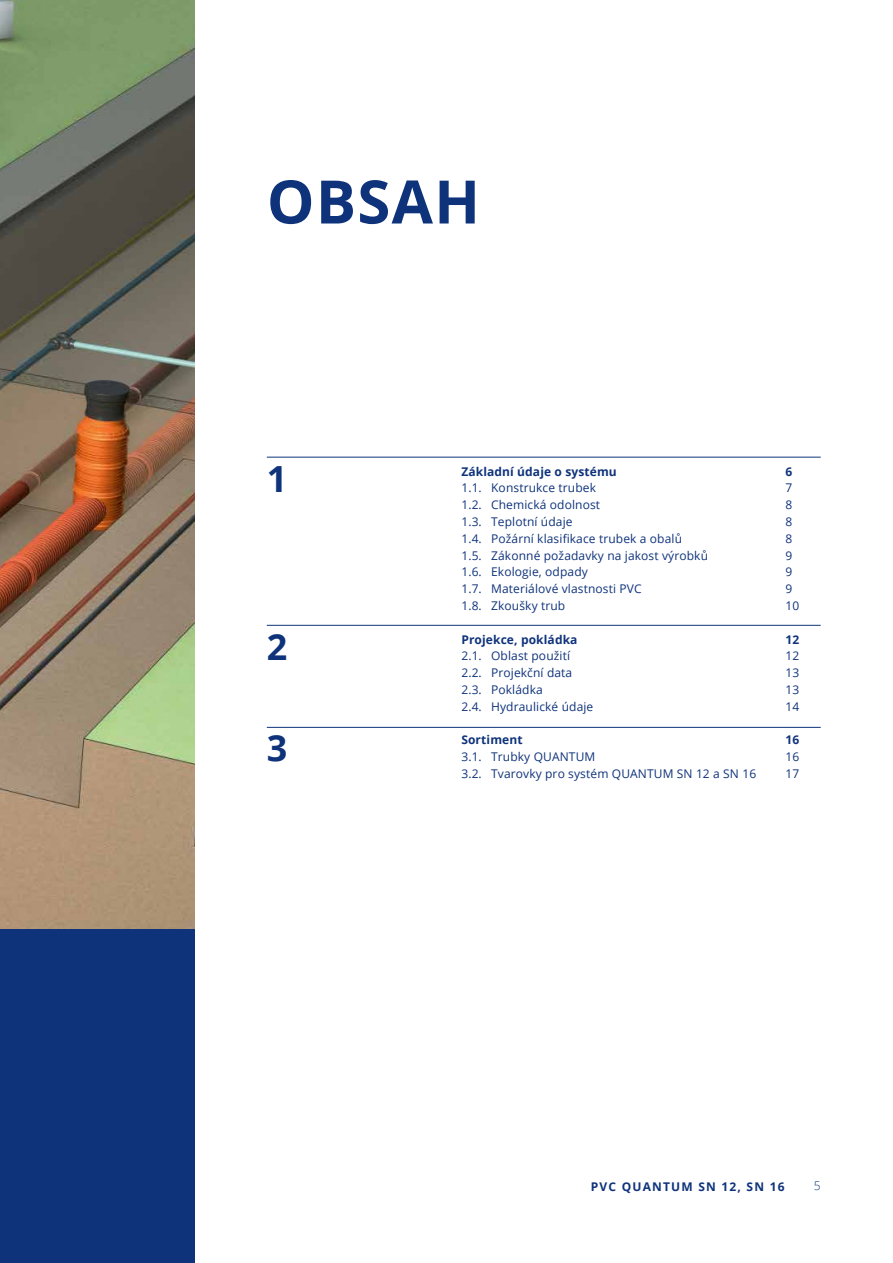
<style>
.page{position:relative;width:893px;height:1263px;background:#fff}
.page>*{position:absolute;margin:0;border:0;box-sizing:border-box;transform-origin:0 0}
.t1{font:700 60px "Open Sans";letter-spacing:.02em;color:#0f337b}
.t2{font:700 36px "Open Sans";color:#0f337b}
.t3{font:12px "Open Sans";letter-spacing:.01em;color:#0f337b}
.t4{font:700 12px "Open Sans";letter-spacing:.01em;color:#0f337b}
.t5{font:700 12px "Open Sans";letter-spacing:.1em;color:#0f337b}
.t6{font:300 12px "Open Sans";color:#0f337b}
</style>
<div class="page">
<img style="left:0;top:0;width:195px;height:929px">
<div style="left:0;top:929px;width:195px;height:334px;background:#0f337b"></div>
<hr style="left:267px;top:457px;width:554px;height:1px;background:#0f337b">
<hr style="left:267px;top:625px;width:554px;height:1px;background:#0f337b">
<hr style="left:267px;top:727px;width:554px;height:1px;background:#0f337b">
<h1 class="t1" style="left:267px;top:159px;width:215px">OBSAH</h1>
<h2 class="t2" style="left:267px;top:454px;width:22px">1</h2>
<h2 class="t2" style="left:267px;top:622px;width:22px">2</h2>
<h2 class="t2" style="left:267px;top:723px;width:22px">3</h2>
<p class="t4" style="left:461px;top:463px;width:157px">Základní údaje o systému</p>
<p class="t4" style="left:785px;top:463px;width:8px">6</p>
<p class="t3" style="left:461px;top:480px;width:136px">1.1. Konstrukce trubek</p>
<p class="t3" style="left:785px;top:480px;width:8px">7</p>
<p class="t3" style="left:461px;top:497px;width:140px">1.2. Chemická odolnost</p>
<p class="t3" style="left:785px;top:497px;width:8px">8</p>
<p class="t3" style="left:461px;top:513px;width:113px">1.3. Teplotní údaje</p>
<p class="t3" style="left:785px;top:513px;width:8px">8</p>
<p class="t3" style="left:461px;top:530px;width:222px">1.4. Požární klasifikace trubek a obalů</p>
<p class="t3" style="left:785px;top:530px;width:8px">8</p>
<p class="t3" style="left:461px;top:547px;width:248px">1.5. Zákonné požadavky na jakost výrobků</p>
<p class="t3" style="left:785px;top:547px;width:8px">9</p>
<p class="t3" style="left:461px;top:564px;width:128px">1.6. Ekologie, odpady</p>
<p class="t3" style="left:785px;top:564px;width:8px">9</p>
<p class="t3" style="left:461px;top:581px;width:182px">1.7. Materiálové vlastnosti PVC</p>
<p class="t3" style="left:785px;top:581px;width:8px">9</p>
<p class="t3" style="left:461px;top:597px;width:105px">1.8. Zkoušky trub</p>
<p class="t3" style="left:785px;top:597px;width:15px">10</p>
<p class="t4" style="left:461px;top:631px;width:118px">Projekce, pokládka</p>
<p class="t4" style="left:785px;top:631px;width:15px">12</p>
<p class="t3" style="left:461px;top:648px;width:110px">2.1. Oblast použití</p>
<p class="t3" style="left:785px;top:648px;width:15px">12</p>
<p class="t3" style="left:461px;top:665px;width:112px">2.2. Projekční data</p>
<p class="t3" style="left:785px;top:665px;width:15px">13</p>
<p class="t3" style="left:461px;top:681px;width:83px">2.3. Pokládka</p>
<p class="t3" style="left:785px;top:681px;width:15px">13</p>
<p class="t3" style="left:461px;top:698px;width:133px">2.4. Hydraulické údaje</p>
<p class="t3" style="left:785px;top:698px;width:15px">14</p>
<p class="t4" style="left:461px;top:731px;width:63px">Sortiment</p>
<p class="t4" style="left:785px;top:731px;width:15px">16</p>
<p class="t3" style="left:461px;top:749px;width:135px">3.1. Trubky QUANTUM</p>
<p class="t3" style="left:785px;top:749px;width:15px">16</p>
<p class="t3" style="left:461px;top:765px;width:296px">3.2. Tvarovky pro systém QUANTUM SN 12 a SN 16</p>
<p class="t3" style="left:785px;top:765px;width:15px">17</p>
<p class="t5" style="left:591px;top:1178px;width:195px">PVC QUANTUM SN 12, SN 16</p>
<p class="t6" style="left:814px;top:1177px;width:8px">5</p>
</div>
